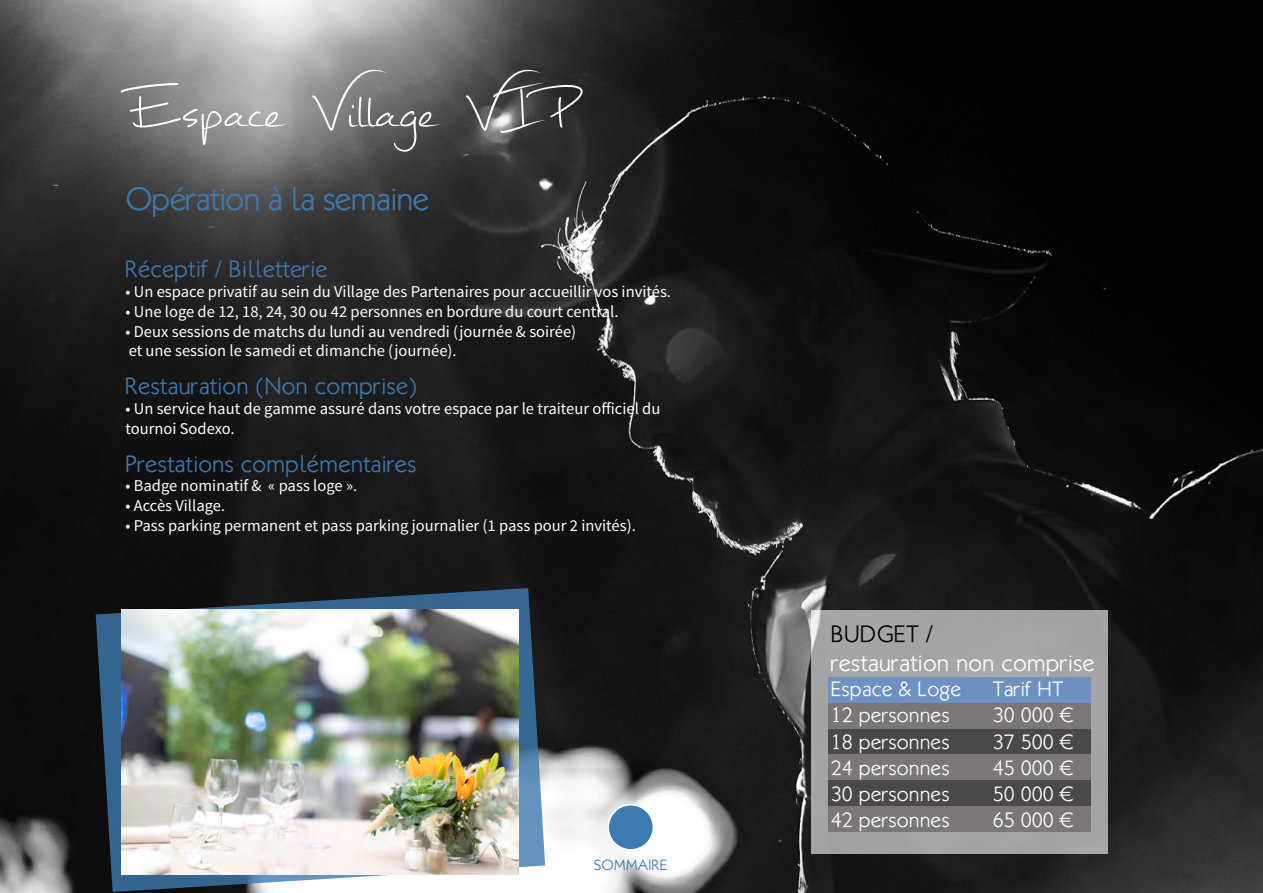
<style>
.page{position:relative;width:1263px;height:893px;background:#fff}
.page>*{position:absolute;margin:0;border:0;box-sizing:border-box;transform-origin:0 0}
.t1{font:93.6px "Mathilde";color:#fff}
.t2{font:300 33px "Klill";letter-spacing:-.03em;color:#3e7ab1}
.t3{font:300 24px "Klill";color:#3e7ab1}
.t4{font:300 24px "Klill";color:#fff}
.t5{font:300 24px "Klill";color:#000}
.t6{font:300 21px "Klill";color:#fff}
.t7{font:16.5px/19.8px "Source Sans Pro";color:#fff}
.t8{font:300 15px "Klill";color:#3e7ab1}
</style>
<div class="page">
<img style="left:0;top:0;width:1263px;height:893px">
<div style="left:811px;top:610px;width:297px;height:243px;background:#a4a4a4"></div>
<svg style="left:96px;top:588px;width:449px;height:304px"></svg>
<div style="left:828px;top:677px;width:262px;height:25px;background:#6d92c1"></div>
<div style="left:828px;top:703px;width:262px;height:25px;background:#7a7776"></div>
<div style="left:828px;top:729px;width:262px;height:25px;background:#4b4947"></div>
<div style="left:828px;top:755px;width:262px;height:25px;background:#7a7776"></div>
<div style="left:828px;top:781px;width:262px;height:25px;background:#4b4947"></div>
<div style="left:828px;top:807px;width:262px;height:25px;background:#7a7776"></div>
<img style="left:122px;top:610px;width:397px;height:264px">
<div style="left:608px;top:805px;width:45px;height:45px;background:#3e7ab1;border-radius:50%"></div>
<div style="left:607px;top:804px;width:47px;height:47px;border:2px solid #fff;border-radius:50%"></div>
<h1 class="t1" style="left:125px;top:40px;width:452px">Espace Village VIP</h1>
<h2 class="t2" style="left:125px;top:180px;width:306px">Opération à la semaine</h2>
<h3 class="t3" style="left:125px;top:255px;width:204px">Réceptif / Billetterie</h3>
<p class="t7" style="left:125px;top:282px;width:547px">• Un espace privatif au sein du Village des Partenaires pour accueillir vos invités.</p>
<p class="t7" style="left:125px;top:302px;width:495px">• Une loge de 12, 18, 24, 30 ou 42 personnes en bordure du court central.</p>
<p class="t7" style="left:125px;top:322px;width:452px">• Deux sessions de matchs du lundi au vendredi (journée &amp; soirée) et une session le samedi et dimanche (journée).</p>
<h3 class="t3" style="left:125px;top:372px;width:293px">Restauration (Non comprise)</h3>
<p class="t7" style="left:125px;top:399px;width:536px">• Un service haut de gamme assuré dans votre espace par le traiteur officiel du tournoi Sodexo.</p>
<h3 class="t3" style="left:125px;top:450px;width:293px">Prestations complémentaires</h3>
<p class="t7" style="left:125px;top:476px;width:233px">• Badge nominatif &amp; « pass loge ».</p>
<p class="t7" style="left:125px;top:496px;width:101px">• Accès Village.</p>
<p class="t7" style="left:125px;top:516px;width:512px">• Pass parking permanent et pass parking journalier (1 pass pour 2 invités).</p>
<p class="t8" style="left:594px;top:856px;width:75px">SOMMAIRE</p>
<h3 class="t5" style="left:831px;top:620px;width:104px">BUDGET /</h3>
<h3 class="t4" style="left:831px;top:649px;width:266px">restauration non comprise</h3>
<p class="t6" style="left:831px;top:677px;width:132px">Espace &amp; Loge</p>
<p class="t6" style="left:993px;top:677px;width:72px">Tarif HT</p>
<p class="t6" style="left:831px;top:703px;width:120px">12 personnes</p>
<p class="t6" style="left:993px;top:703px;width:82px">30 000 €</p>
<p class="t6" style="left:831px;top:729px;width:120px">18 personnes</p>
<p class="t6" style="left:993px;top:729px;width:82px">37 500 €</p>
<p class="t6" style="left:831px;top:755px;width:120px">24 personnes</p>
<p class="t6" style="left:993px;top:755px;width:82px">45 000 €</p>
<p class="t6" style="left:831px;top:782px;width:120px">30 personnes</p>
<p class="t6" style="left:993px;top:782px;width:82px">50 000 €</p>
<p class="t6" style="left:831px;top:808px;width:120px">42 personnes</p>
<p class="t6" style="left:993px;top:808px;width:82px">65 000 €</p>
</div>
